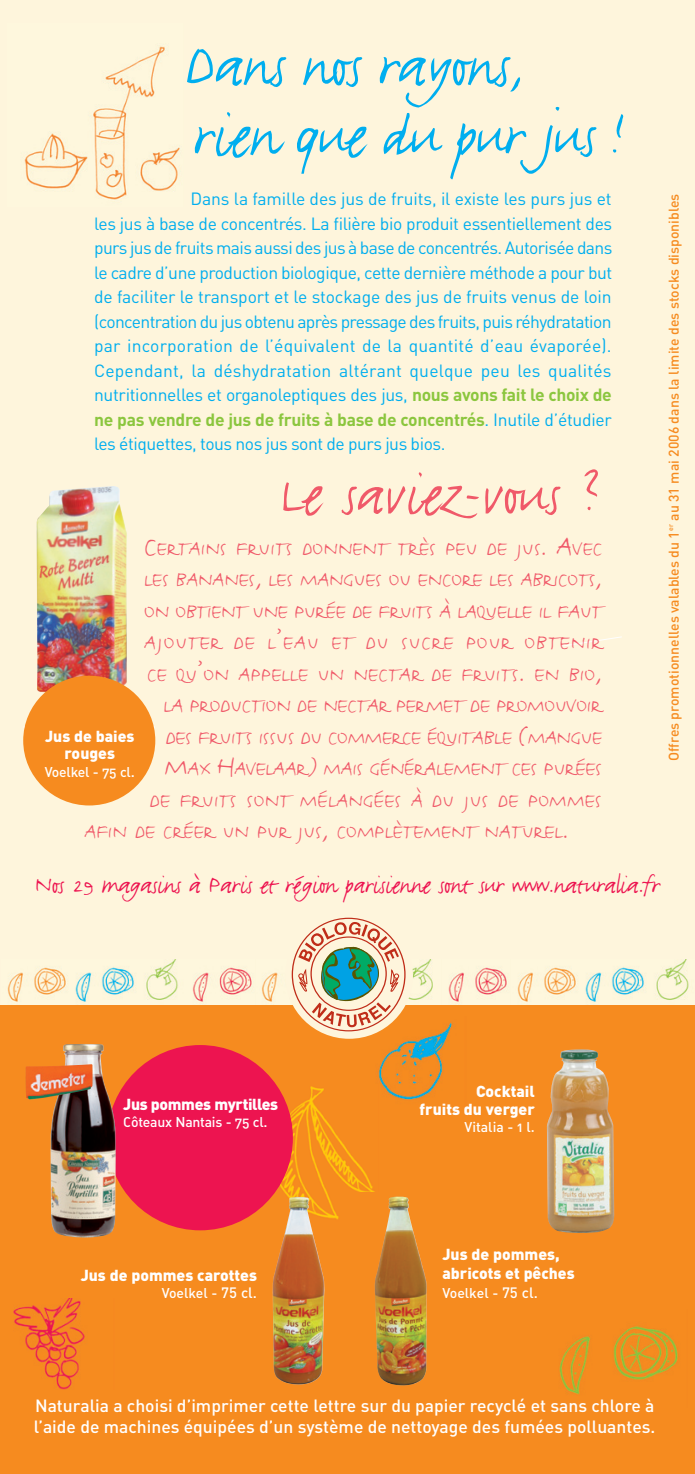
<style>
.page{position:relative;width:695px;height:1474px;background:#fff}
.page>*{position:absolute;margin:0;border:0;box-sizing:border-box;transform-origin:0 0}
.t1{font:70px/70px "FF Justlefthand";letter-spacing:-.01em;color:#00aeef}
.t2{font:66.5px "FF Justlefthand";color:#f05969}
.t3{font:28px "FF Justlefthand";letter-spacing:-.01em;color:#ed1450}
.t4{font:23.62px "FF Justlefthand";letter-spacing:-.005em;color:#f05969}
.t5{font:23.62px "FF Justlefthand";letter-spacing:.035em;color:#f05969}
.t6{font:17.5px/24.5px "DIN";letter-spacing:-.025em;color:#00aeef;text-align:justify}
.t7{font:500 17.5px/21px "DIN";color:#fff}
.t8{font:900 15.75px/17.5px "DIN";color:#fff;text-align:center}
.t9{font:900 15.75px "DIN";letter-spacing:-.02em;color:#fff}
.t10{font:500 14px "DIN";color:#f68b1f}
.t11{font:14px "DIN Medium Alternate";letter-spacing:-.015em;color:#fff}
.s1{font-weight:700;color:#8bc63e}
.s2{font-size:31.5px}
.s3{font-family:"DIN";font-weight:500;font-size:14.88px}
</style>
<div class="page">
<div style="left:0;top:1005px;width:694px;height:468px;background:#f68b1f"></div>
<img style="left:559px;top:1326px;width:119px;height:69px">
<img style="left:355px;top:1022px;width:97px;height:78px">
<img style="left:14px;top:1298px;width:71px;height:91px">
<img style="left:255px;top:1084px;width:123px;height:136px">
<div style="left:0;top:0;width:694px;height:1004px;background:#fef5dc"></div>
<div style="left:107px;top:1045px;width:186px;height:185px;background:#ed1450;border-radius:50%"></div>
<svg style="left:561px;top:636px;width:61px;height:11px"></svg>
<img style="left:24px;top:46px;width:156px;height:154px">
<img style="left:7px;top:967px;width:59px;height:35px">
<svg style="left:75px;top:967px;width:59px;height:35px"></svg>
<img style="left:146px;top:960px;width:32px;height:40px">
<img style="left:408px;top:960px;width:25px;height:40px">
<img style="left:193px;top:967px;width:59px;height:35px">
<svg style="left:262px;top:972px;width:16px;height:30px"></svg>
<svg style="left:448px;top:967px;width:59px;height:35px"></svg>
<svg style="left:517px;top:967px;width:59px;height:35px"></svg>
<svg style="left:585px;top:967px;width:59px;height:35px"></svg>
<svg style="left:656px;top:960px;width:33px;height:40px"></svg>
<svg style="left:285px;top:912px;width:128px;height:126px"></svg>
<svg style="left:298px;top:921px;width:101px;height:106px"></svg>
<div style="left:354px;top:1192px;width:93px;height:196px;background:#f68b1f"></div>
<img style="left:374px;top:1196px;width:52px;height:189px">
<img style="left:36px;top:486px;width:91px;height:207px">
<hr style="left:24px;top:726px;width:131px;height:2px;background:#fff">
<div style="left:23px;top:675px;width:132px;height:130px;background:#f68b1f;border-radius:50%"></div>
<img style="left:51px;top:1044px;width:65px;height:194px">
<img style="left:546px;top:1049px;width:68px;height:184px">
<img style="left:272px;top:1195px;width:53px;height:190px">
<img style="left:25px;top:1064px;width:68px;height:35px">
<h1 class="t1" style="left:185px;top:24px;width:443px">Dans nos rayons, rien que du pur jus !</h1>
<p class="t6" style="left:94px;top:187px;width:519px;text-indent:96px">Dans la famille des jus de fruits, il existe les purs jus et les jus à base de concentrés. La filière bio produit essentiellement des purs jus de fruits mais aussi des jus à base de concentrés. Autorisée dans le cadre d’une production biologique, cette dernière méthode a pour but de faciliter le transport et le stockage des jus de fruits venus de loin (concentration du jus obtenu après pressage des fruits, puis réhydratation par incorporation de l’équivalent de la quantité d’eau évaporée).<br>Cependant, la déshydratation altérant quelque peu les qualités nutritionnelles et organoleptiques des jus, <span class="s1">nous avons fait le choix de ne pas vendre de jus de fruits à base de concentrés</span>. Inutile d’étudier les étiquettes, tous nos jus sont de purs jus bios.</p>
<h2 class="t2" style="left:280px;top:449px;width:322px">Le saviez-vous ?</h2>
<h3 class="t4" style="left:144px;top:533px;width:459px"><span class="s2">C</span>ERTAINS FRUITS DONNENT TRÈS PEU DE JUS<span class="s2">. A</span>VEC</h3>
<h3 class="t4" style="left:144px;top:564px;width:459px">LES BANANES<span class="s2">,</span> LES MANGUES OU ENCORE LES ABRICOTS<span class="s2">,</span></h3>
<h3 class="t4" style="left:144px;top:596px;width:459px">ON OBTIENT UNE PURÉE DE FRUITS À LAQUELLE IL FAUT</h3>
<h3 class="t5" style="left:144px;top:627px;width:459px">AJOUTER DE L<span class="s2">’</span>EAU ET DU SUCRE POUR OBTENIR</h3>
<h3 class="t4" style="left:147px;top:659px;width:456px">CE QU<span class="s2">’</span>ON APPELLE UN NECTAR DE FRUITS<span class="s2">.</span> EN BIO<span class="s2">,</span></h3>
<h3 class="t4" style="left:163px;top:690px;width:440px">LA PRODUCTION DE NECTAR PERMET DE PROMOUVOIR</h3>
<h3 class="t4" style="left:166px;top:722px;width:438px">DES FRUITS ISSUS DU COMMERCE ÉQUITABLE <span class="s2">(</span>MANGUE</h3>
<h3 class="t4" style="left:164px;top:753px;width:439px"><span class="s2">M</span>AX <span class="s2">H</span>AVELAAR<span class="s2">)</span> MAIS GÉNÉRALEMENT CES PURÉES</h3>
<h3 class="t4" style="left:150px;top:785px;width:453px">DE FRUITS SONT MÉLANGÉES À DU JUS DE POMMES</h3>
<h3 class="t4" style="left:84px;top:816px;width:485px">AFIN DE CRÉER UN PUR JUS<span class="s2">,</span> COMPLÈTEMENT NATUREL<span class="s2">.</span></h3>
<p class="t8" style="left:45px;top:727px;width:91px">Jus de baies rouges</p>
<p class="t11" style="left:45px;top:764px;width:91px">Voelkel - 75 cl<span class="s3">.</span></p>
<p class="t10" style="left:665px;top:761px;width:569px;rotate:-90deg">Offres promotionnelles valables du 1<sup>er</sup> au 31 mai 2006 dans la limite des stocks disponibles</p>
<h3 class="t3" style="left:35px;top:866px;width:626px">Nos 29 magasins à Paris et région parisienne sont sur www.naturalia.fr</h3>
<p class="t9" style="left:123px;top:1094px;width:156px">Jus pommes myrtilles</p>
<p class="t11" style="left:123px;top:1114px;width:146px">Côteaux Nantais - 75 cl<span class="s3">.</span></p>
<p class="t8" style="left:81px;top:1266px;width:178px">Jus de pommes carottes</p>
<p class="t11" style="left:162px;top:1285px;width:97px">Voelkel - <span class="s3">75 cl.</span></p>
<p class="t8" style="left:419px;top:1083px;width:117px;text-align:right">Cocktail<br>fruits du verger</p>
<p class="t11" style="left:464px;top:1119px;width:72px">Vitalia - 1 l.</p>
<p class="t8" style="left:442px;top:1244px;width:134px;line-height:19.2px;text-align:left">Jus de pommes, abricots et pêches</p>
<p class="t11" style="left:442px;top:1285px;width:97px">Voelkel - <span class="s3">75 cl.</span></p>
<p class="t7" style="left:34px;top:1395px;width:623px">Naturalia a choisi d’imprimer cette lettre sur du papier recyclé et sans chlore à l’aide de machines équipées d’un système de nettoyage des fumées polluantes.</p>
</div>
